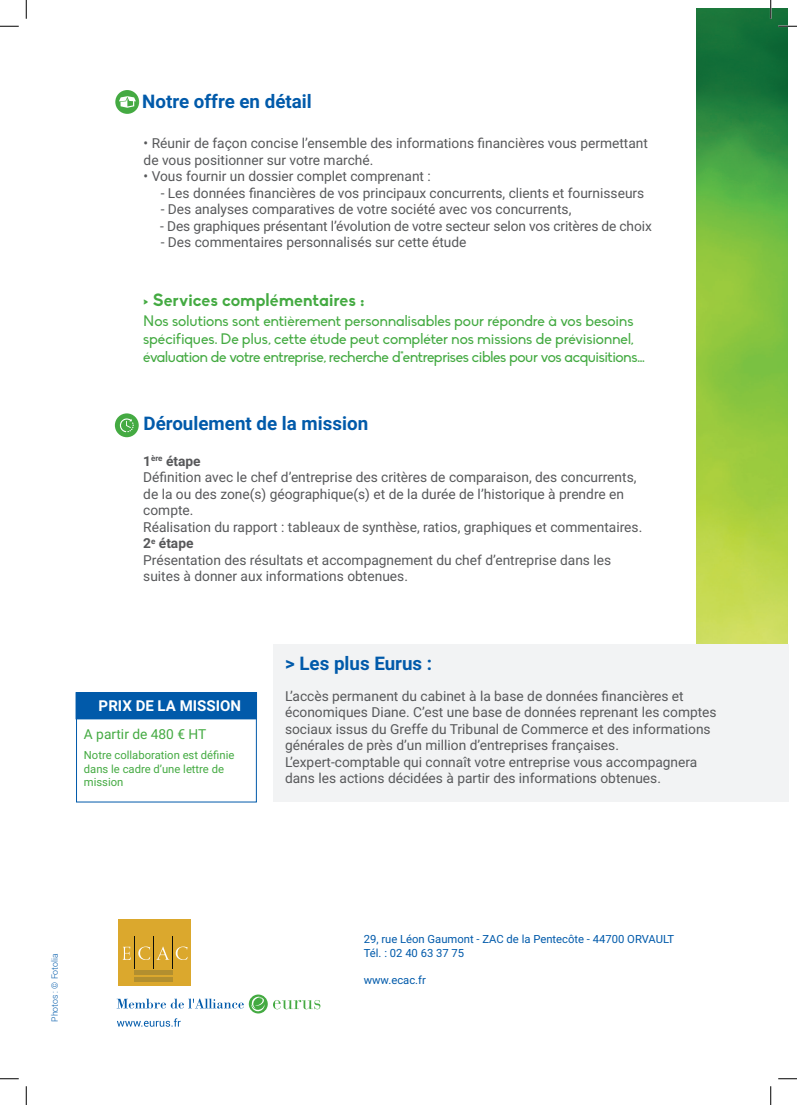
<style>
.page{position:relative;width:797px;height:1105px;background:#fff}
.page>*{position:absolute;margin:0;border:0;box-sizing:border-box;transform-origin:0 0}
.t1{font:700 18.75px "Roboto";color:#015aaa}
.t2{font:700 17.5px "Biko";color:#44aa42}
.t3{font:15px/18px "Biko";letter-spacing:-.01em;color:#44aa42}
.t4{font:700 15px "Roboto";color:#fff}
.t5{font:13.75px/16.5px "Roboto";color:#57585a}
.t6{font:13.75px "Roboto";color:#44aa42}
.t7{font:11.25px/13.5px "Roboto";color:#015aaa}
.t8{font:11.25px/13.5px "Roboto";color:#44aa42}
.t9{font:300 8.75px "Roboto";color:#015aaa}
.s1{font-weight:700}
</style>
<div class="page">
<img style="left:696px;top:9px;width:92px;height:636px">
<div style="left:115px;top:90px;width:24px;height:24px;background:#44aa42;border-radius:50%"></div>
<svg style="left:119px;top:96px;width:17px;height:12px"></svg>
<div style="left:136px;top:86px;width:183px;height:30px;background:#fff"></div>
<div style="left:76px;top:693px;width:180px;height:26px;background:#015aaa"></div>
<div style="left:76px;top:692px;width:181px;height:27px;border:1px solid #015aaa"></div>
<div style="left:76px;top:717px;width:181px;height:85px;border:1px solid #015aaa"></div>
<div style="left:115px;top:413px;width:24px;height:24px;background:#44aa42;border-radius:50%"></div>
<svg style="left:120px;top:418px;width:14px;height:14px"></svg>
<div style="left:137px;top:408px;width:238px;height:30px;background:#fff"></div>
<div style="left:273px;top:645px;width:515px;height:157px;background:#f2f3f4"></div>
<svg style="left:117px;top:994px;width:203px;height:33px"></svg>
<div style="left:118px;top:919px;width:73px;height:67px;background:#dba82d"></div>
<svg style="left:123px;top:947px;width:8px;height:13px"></svg>
<svg style="left:138px;top:946px;width:12px;height:14px"></svg>
<svg style="left:156px;top:946px;width:13px;height:14px"></svg>
<svg style="left:176px;top:946px;width:12px;height:14px"></svg>
<hr style="left:134px;top:970px;width:39px;height:4px;background:#b28f2f">
<hr style="left:134px;top:977px;width:39px;height:4px;background:#b28f2f">
<hr style="left:173px;top:936px;width:1px;height:33px;background:#0c0f09">
<hr style="left:154px;top:936px;width:1px;height:33px;background:#0c0f09">
<hr style="left:134px;top:936px;width:1px;height:33px;background:#0c0f09">
<svg style="left:0;top:25px;width:19px;height:2px"></svg>
<svg style="left:778px;top:25px;width:19px;height:2px"></svg>
<svg style="left:0;top:1078px;width:19px;height:1px"></svg>
<svg style="left:778px;top:1078px;width:19px;height:1px"></svg>
<svg style="left:25px;top:0;width:2px;height:19px"></svg>
<svg style="left:25px;top:1086px;width:2px;height:19px"></svg>
<svg style="left:770px;top:0;width:1px;height:19px"></svg>
<svg style="left:770px;top:1086px;width:1px;height:19px"></svg>
<h1 class="t1" style="left:142px;top:88px;width:171px">Notre offre en détail</h1>
<p class="t5" style="left:144px;top:135px;width:506px">• Réunir de façon concise l’ensemble des informations financières vous permettant de vous positionner sur votre marché.</p>
<p class="t5" style="left:144px;top:168px;width:289px">• Vous fournir un dossier complet comprenant :</p>
<p class="t5" style="left:161px;top:184px;width:485px">- Les données financières de vos principaux concurrents, clients et fournisseurs</p>
<p class="t5" style="left:161px;top:201px;width:412px">- Des analyses comparatives de votre société avec vos concurrents,</p>
<p class="t5" style="left:160px;top:217px;width:493px">- Des graphiques présentant l’évolution de votre secteur selon vos critères de choix</p>
<p class="t5" style="left:161px;top:234px;width:307px">- Des commentaires personnalisés sur cette étude</p>
<p class="t2" style="left:143px;top:289px;width:223px">&gt; Services complémentaires :</p>
<p class="t3" style="left:143px;top:312px;width:503px">Nos solutions sont entièrement personnalisables pour répondre à vos besoins spécifiques. De plus, cette étude peut compléter nos missions de prévisionnel, évaluation de votre entreprise, recherche d"entreprises cibles pour vos acquisitions...</p>
<h1 class="t1" style="left:143px;top:410px;width:226px">Déroulement de la mission</h1>
<p class="t5" style="left:143px;top:452px;width:500px"><span class="s1">1</span><sup>ère</sup> <span class="s1">étape<br></span>Définition avec le chef d’entreprise des critères de comparaison, des concurrents, de la ou des zone(s) géographique(s) et de la durée de l’historique à prendre en compte.<br>Réalisation du rapport : tableaux de synthèse, ratios, graphiques et commentaires.<br><span class="s1">2</span><sup>e</sup> <span class="s1">étape<br></span>Présentation des résultats et accompagnement du chef d’entreprise dans les suites à donner aux informations obtenues.</p>
<p class="t4" style="left:99px;top:695px;width:142px">prix de la mission</p>
<p class="t6" style="left:84px;top:724px;width:124px">A partir de 480 € HT</p>
<p class="t8" style="left:84px;top:748px;width:152px">Notre collaboration est définie dans le cadre d’une lettre de mission</p>
<h1 class="t1" style="left:285px;top:650px;width:149px">&gt; Les plus Eurus :</h1>
<p class="t5" style="left:285px;top:687px;width:433px">L’accès permanent du cabinet à la base de données financières et économiques Diane. C’est une base de données reprenant les comptes sociaux issus du Greffe du Tribunal de Commerce et des informations générales de près d’un million d’entreprises françaises.<br>L’expert-comptable qui connaît votre entreprise vous accompagnera dans les actions décidées à partir des informations obtenues.</p>
<p class="t9" style="left:48px;top:1022px;width:70px;rotate:-90deg">Photos : © Fotolia</p>
<p class="t7" style="left:364px;top:932px;width:312px">29, rue Léon Gaumont - ZAC de la Pentecôte - 44700 ORVAULT<br>Tél. : 02 40 63 37 75</p>
<p class="t7" style="left:364px;top:973px;width:64px">www.ecac.fr</p>
</div>
